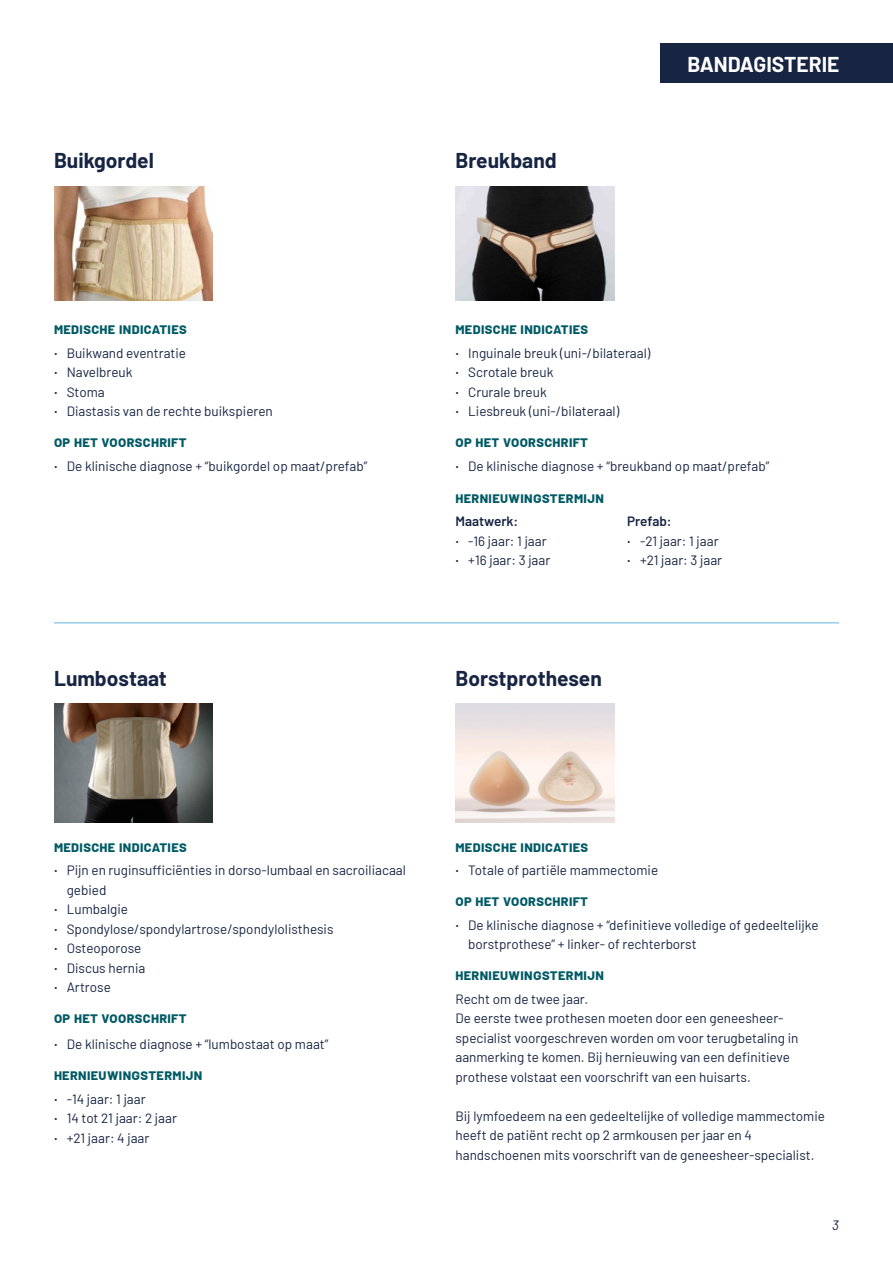
<style>
.page{position:relative;width:893px;height:1263px;background:#fff}
.page>*{position:absolute;margin:0;border:0;box-sizing:border-box;transform-origin:0 0}
.t1{font:700 21px "Barlow";color:#172543}
.t2{font:700 21px "Barlow";color:#fff}
.t3{font:700 15px "Barlow";letter-spacing:.025em;color:#005a64}
.t4{font:13.5px/19.5px "Barlow";color:#172543}
.t5{font:italic 13.5px "Barlow";color:#172543}
.s1{font-family:"Lato"}
.s2{font-weight:600}
</style>
<div class="page">
<div style="left:661px;top:43px;width:232px;height:40px;background:#172543"></div>
<img style="left:455px;top:186px;width:159px;height:114px">
<img style="left:54px;top:186px;width:159px;height:114px">
<img style="left:54px;top:704px;width:159px;height:119px">
<hr style="left:54px;top:622px;width:785px;height:1px;background:#66b3e4">
<img style="left:455px;top:704px;width:159px;height:119px">
<h1 class="t2" style="left:687px;top:49px;width:153px">BANDAGISTERIE</h1>
<h1 class="t1" style="left:54px;top:145px;width:101px">Buikgordel</h1>
<h1 class="t1" style="left:455px;top:145px;width:103px">Breukband</h1>
<p class="t3" style="left:54px;top:317px;width:134px">medische indicaties</p>
<p class="t4" style="left:54px;top:342px;width:220px"><span class="s1">·</span> Buikwand eventratie<br><span class="s1">·</span> Navelbreuk<br><span class="s1">·</span> Stoma<br><span class="s1">·</span> Diastasis van de rechte buikspieren</p>
<p class="t3" style="left:54px;top:430px;width:134px">op het voorschrift</p>
<p class="t4" style="left:54px;top:455px;width:315px"><span class="s1">·</span> De klinische diagnose + “buikgordel op maat/prefab”</p>
<p class="t3" style="left:455px;top:317px;width:134px">medische indicaties</p>
<p class="t4" style="left:455px;top:342px;width:196px"><span class="s1">·</span> Inguinale breuk (uni-/bilateraal) <span class="s1">·</span> Scrotale breuk<br><span class="s1">·</span> Crurale breuk<br><span class="s1">·</span> Liesbreuk (uni-/bilateraal)</p>
<p class="t3" style="left:455px;top:430px;width:134px">op het voorschrift</p>
<p class="t4" style="left:455px;top:455px;width:315px"><span class="s1">·</span> De klinische diagnose + “breukband op maat/prefab”</p>
<p class="t3" style="left:455px;top:486px;width:150px">hernieuwingstermijn</p>
<p class="t4" style="left:455px;top:511px;width:96px"><span class="s2">Maatwerk:<br></span><span class="s1">·</span> -16 jaar: 1 jaar <span class="s1">·</span> +16 jaar: 3 jaar</p>
<p class="t4" style="left:627px;top:511px;width:96px"><span class="s2">Prefab:<br></span><span class="s1">·</span> -21 jaar: 1 jaar <span class="s1">·</span> +21 jaar: 3 jaar</p>
<h1 class="t1" style="left:54px;top:663px;width:114px">Lumbostaat</h1>
<h1 class="t1" style="left:455px;top:663px;width:148px">Borstprothesen</h1>
<p class="t3" style="left:54px;top:835px;width:134px">medische indicaties</p>
<p class="t4" style="left:54px;top:860px;width:353px"><span class="s1">·</span> Pijn en ruginsufficiënties in dorso-lumbaal en sacroiliacaal</p>
<p class="t4" style="left:67px;top:879px;width:41px">gebied</p>
<p class="t4" style="left:54px;top:899px;width:76px"><span class="s1">·</span> Lumbalgie</p>
<p class="t4" style="left:54px;top:918px;width:281px"><span class="s1">·</span> Spondylose/spondylartrose/spondylolisthesis</p>
<p class="t4" style="left:54px;top:938px;width:89px"><span class="s1">·</span> Osteoporose</p>
<p class="t4" style="left:54px;top:957px;width:93px"><span class="s1">·</span> Discus hernia</p>
<p class="t4" style="left:54px;top:977px;width:58px"><span class="s1">·</span> Artrose</p>
<p class="t3" style="left:54px;top:1007px;width:134px">op het voorschrift</p>
<p class="t4" style="left:54px;top:1033px;width:276px"><span class="s1">·</span> De klinische diagnose + “lumbostaat op maat”</p>
<p class="t3" style="left:54px;top:1063px;width:150px">hernieuwingstermijn</p>
<p class="t4" style="left:54px;top:1088px;width:124px"><span class="s1">·</span> -14 jaar: 1 jaar<br><span class="s1">·</span> 14 tot 21 jaar: 2 jaar <span class="s1">·</span> +21 jaar: 4 jaar</p>
<p class="t3" style="left:455px;top:835px;width:134px">medische indicaties</p>
<p class="t4" style="left:455px;top:860px;width:204px"><span class="s1">·</span> Totale of partiële mammectomie</p>
<p class="t3" style="left:455px;top:890px;width:134px">op het voorschrift</p>
<p class="t4" style="left:468px;top:914px;width:352px;text-indent:-13px"><span class="s1">·</span> De klinische diagnose + “definitieve volledige of gedeeltelijke borstprothese” + linker- of rechterborst</p>
<p class="t3" style="left:455px;top:964px;width:150px">hernieuwingstermijn</p>
<p class="t4" style="left:455px;top:988px;width:344px">Recht om de twee jaar.<br>De eerste twee prothesen moeten door een geneesheer&shy;specialist voorgeschreven worden om voor terugbetaling in aanmerking te komen. Bij hernieuwing van een definitieve prothese volstaat een voorschrift van een huisarts.</p>
<p class="t4" style="left:455px;top:1105px;width:371px">Bij lymfoedeem na een gedeeltelijke of volledige mammectomie heeft de patiënt recht op 2 armkousen per jaar en 4 handschoenen mits voorschrift van de geneesheer-specialist.</p>
<p class="t5" style="left:832px;top:1215px;width:8px">3</p>
</div>
